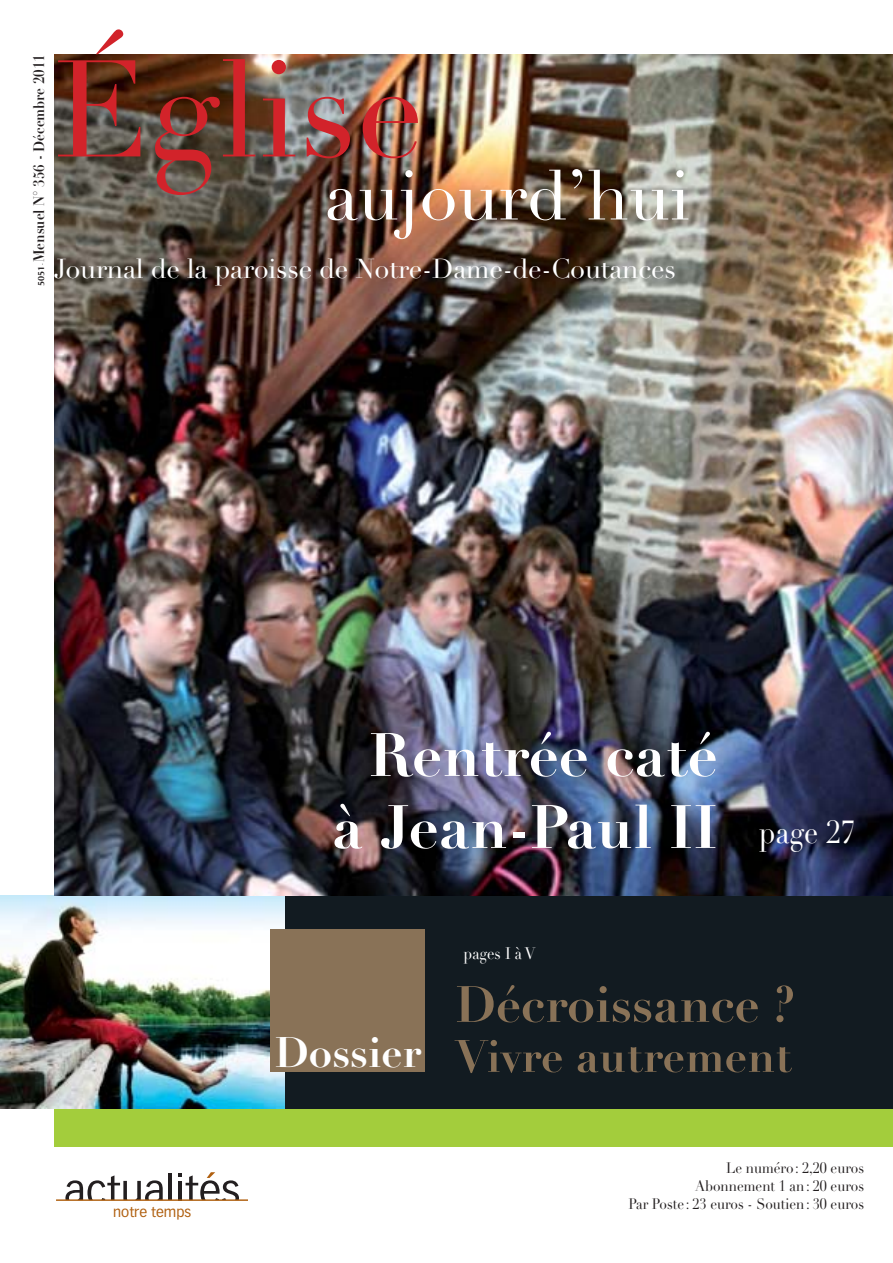
<style>
.page{position:relative;width:893px;height:1263px;background:#fff}
.page>*{position:absolute;margin:0;border:0;box-sizing:border-box;transform-origin:0 0}
.t1{font:135px "Didot LH";color:#d2232a}
.t2{font:69px "Didot LH";color:#fff}
.t3{font:700 60px/72px "Didot LH";color:#fff;text-align:right}
.t4{font:700 42px "Didot LH";color:#fff}
.t5{font:31.5px "Didot LH";color:#fff;scale:.9 1}
.t6{font:27px "Didot LH";letter-spacing:-.01em;color:#fff}
.t7{font:16.5px "Didot LH";color:#fff;scale:.9 1}
.t8{font:15px/18px "Didot LH";color:#231f20;text-align:right;scale:.9 1}
.t9{font:700 15px "Didot LH";color:#231f20;scale:.9 1}
.t10{font:14.1px "Vectora LH";color:#b06010}
.t11{font:700 9px "Norma";color:#231f20}
.s1{font-weight:400;font-size:6px}
</style>
<div class="page">
<div style="left:55px;top:1108px;width:838px;height:39px;background:#a3cd3c"></div>
<div style="left:1px;top:896px;width:892px;height:212px;background:#121b21"></div>
<img style="left:0;top:896px;width:285px;height:212px">
<img style="left:54px;top:54px;width:839px;height:842px">
<div style="left:270px;top:929px;width:155px;height:143px;background:#897257"></div>
<svg style="left:454px;top:1040px;width:338px;height:33px"></svg>
<svg style="left:457px;top:985px;width:336px;height:37px"></svg>
<svg style="left:65px;top:1175px;width:62px;height:25px"></svg>
<svg style="left:135px;top:1180px;width:28px;height:20px"></svg>
<hr style="left:168px;top:1173px;width:4px;height:27px;background:#231f20">
<svg style="left:178px;top:1172px;width:61px;height:28px"></svg>
<hr style="left:56px;top:1200px;width:192px;height:1px;background:#b06010">
<p class="t9" style="left:33px;top:262px;width:233px;rotate:-90deg">Mensuel N° 356 - Décembre 2011</p>
<p class="t11" style="left:38px;top:286px;width:24px;rotate:-90deg">5051 <span class="s1">-</span></p>
<h1 class="t1" style="left:54px;top:54px;width:372px">Église</h1>
<h2 class="t2" style="left:325px;top:167px;width:367px">aujourd’hui</h2>
<h3 class="t6" style="left:54px;top:258px;width:623px">Journal de la paroisse de Notre-Dame-de-Coutances</h3>
<p class="t10" style="left:113px;top:1206px;width:80px">notre temps</p>
<h3 class="t3" style="left:332px;top:727px;width:387px">Rentrée caté à Jean-Paul II</h3>
<h3 class="t4" style="left:275px;top:1037px;width:148px">Dossier</h3>
<p class="t7" style="left:463px;top:946px;width:81px">pages I à V</p>
<h3 class="t5" style="left:759px;top:819px;width:109px">page 27</h3>
<p class="t8" style="left:628px;top:1160px;width:263px">Le numéro : 2,20 euros<br>Abonnement 1 an : 20 euros<br>Par Poste : 23 euros - Soutien : 30 euros</p>
</div>
